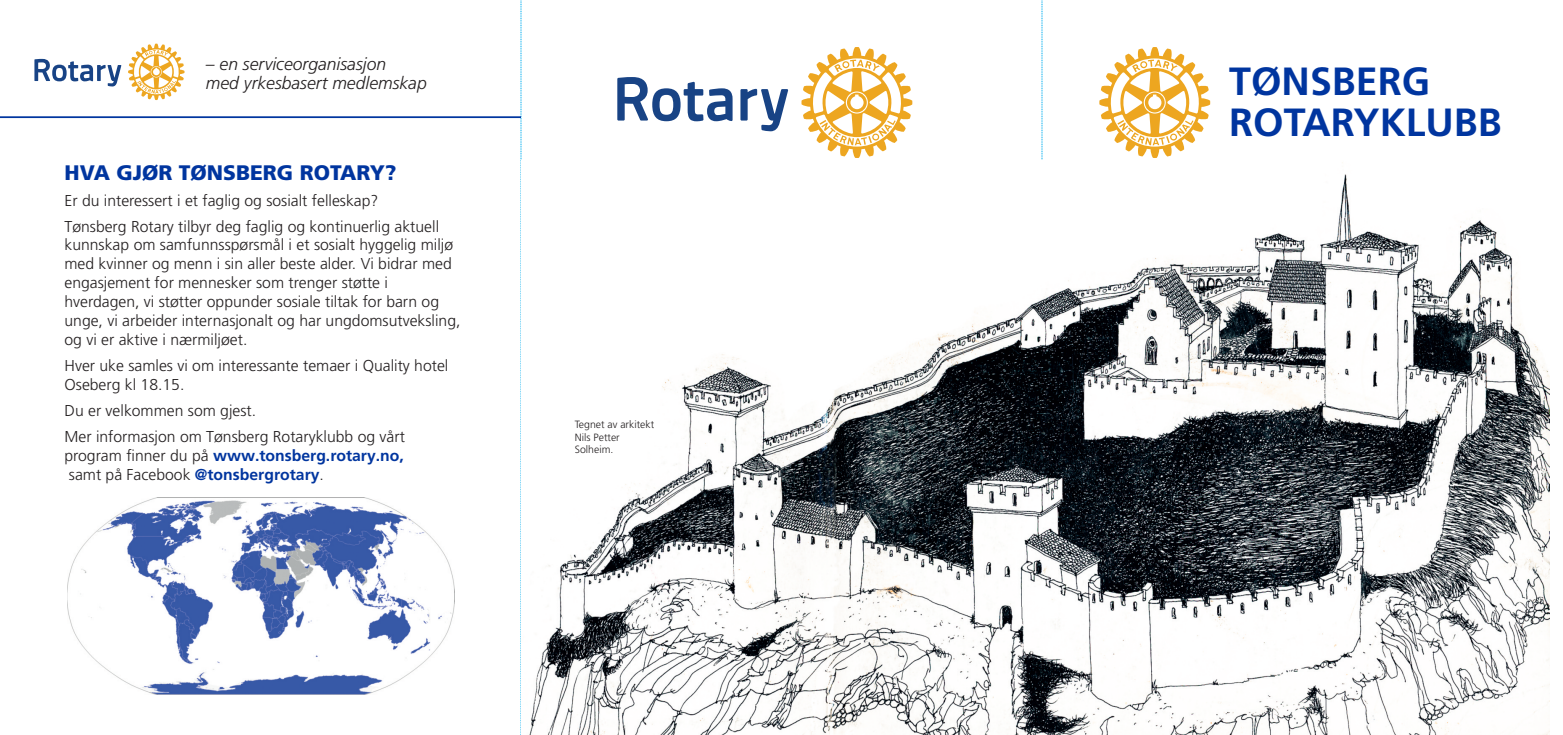
<style>
.page{position:relative;width:1563px;height:735px;background:#fff}
.page>*{position:absolute;margin:0;border:0;box-sizing:border-box;transform-origin:0 0}
.t1{font:700 39.38px/40.1px "Frutiger";color:#00359f}
.t2{font:900 21px "Frutiger";color:#00359f}
.t3{font:italic 300 17.5px/19.2px "Frutiger";color:#231f20}
.t4{font:300 15.75px/18.9px "Frutiger";color:#231f20}
.t5{font:700 15.75px/18.9px "Frutiger";color:#00359f}
.t6{font:300 10.5px/12.6px "Frutiger";color:#231f20}
.s1{font-weight:300;color:#231f20}
</style>
<div class="page">
<svg style="left:1099px;top:47px;width:111px;height:111px"></svg>
<svg style="left:34px;top:59px;width:87px;height:27px"></svg>
<svg style="left:128px;top:44px;width:56px;height:56px"></svg>
<svg style="left:521px;top:0;width:1px;height:160px"></svg>
<svg style="left:1041px;top:0;width:1px;height:160px"></svg>
<img style="left:529px;top:162px;width:1020px;height:572px">
<img style="left:68px;top:497px;width:386px;height:197px">
<hr style="left:0;top:116px;width:521px;height:2px;background:#00359f">
<div style="left:611px;top:40px;width:305px;height:125px;background:#fff"></div>
<svg style="left:617px;top:77px;width:171px;height:54px"></svg>
<svg style="left:801px;top:47px;width:111px;height:111px"></svg>
<p class="t3" style="left:206px;top:55px;width:222px">– en serviceorganisasjon<br>med yrkesbasert medlemskap</p>
<h2 class="t2" style="left:64px;top:164px;width:334px">HVA GJØR TØNSBERG ROTARY?</h2>
<p class="t4" style="left:64px;top:188px;width:376px;line-height:25.9px">Er du interessert i et faglig og sosialt felleskap?<br>Tønsberg Rotary tilbyr deg faglig og kontinuerlig aktuell</p>
<p class="t4" style="left:64px;top:236px;width:397px">kunnskap om samfunnsspørsmål i et sosialt hyggelig miljø med kvinner og menn i sin aller beste alder. Vi bidrar med engasjement for mennesker som trenger støtte i hverdagen, vi støtter oppunder sosiale tiltak for barn og unge, vi arbeider internasjonalt og har ungdomsutveksling, og vi er aktive i nærmiljøet.</p>
<p class="t4" style="left:64px;top:357px;width:385px">Hver uke samles vi om interessante temaer i Quality hotel<br>Oseberg kl 18.15.</p>
<p class="t4" style="left:64px;top:398px;width:342px;line-height:25.9px">Du er velkommen som gjest.<br>Mer informasjon om Tønsberg Rotaryklubb og vårt</p>
<p class="t5" style="left:64px;top:446px;width:341px"><span class="s1">program finner du på</span> www.tonsberg.rotary.no, <span class="s1">samt på Facebook</span> @tonsbergrotary<span class="s1">.</span></p>
<p class="t6" style="left:575px;top:419px;width:81px">Tegnet av arkitekt<br>Nils Petter<br>Solheim.</p>
<h1 class="t1" style="left:1229px;top:65px;width:274px">TØNSBERG<br>ROTARYKLUBB</h1>
</div>
